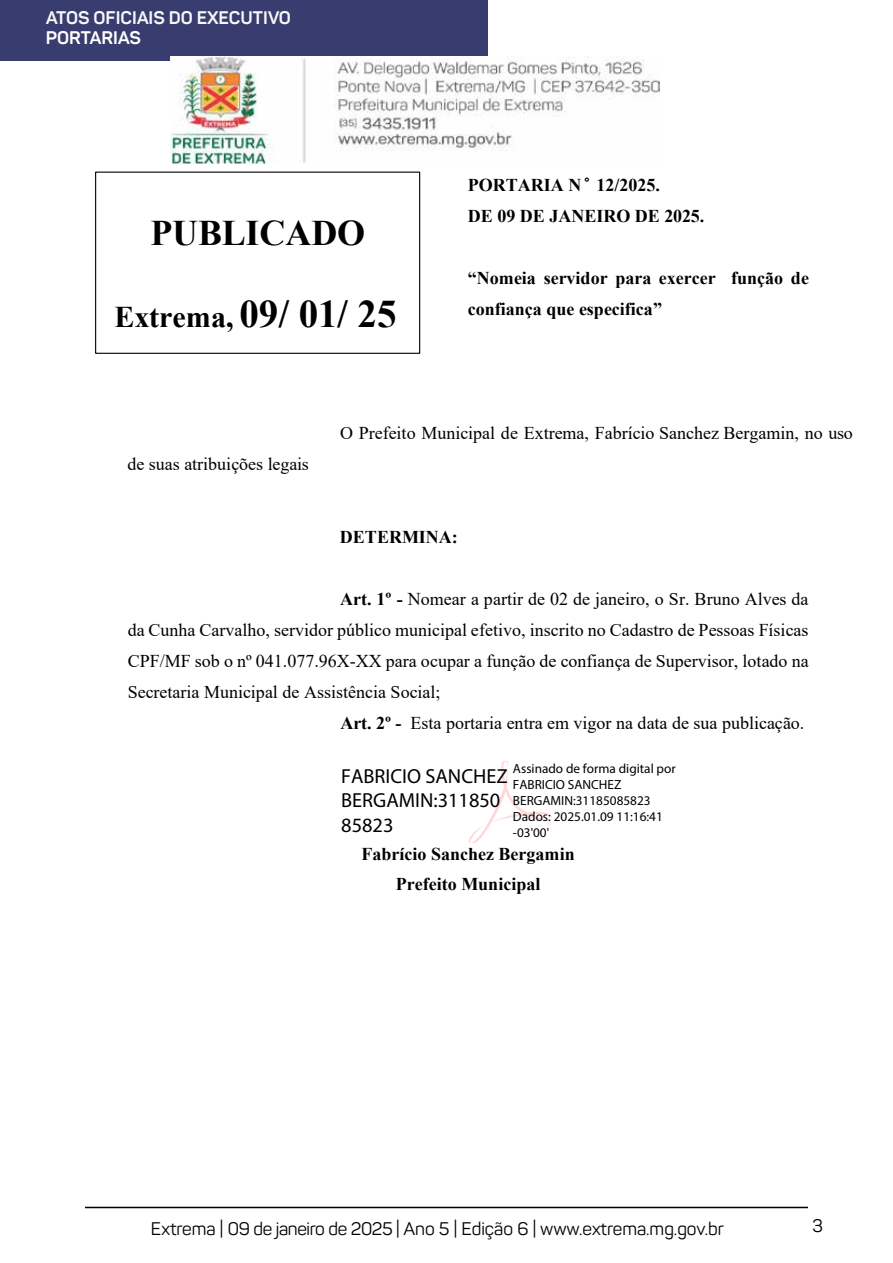
<style>
.page{position:relative;width:893px;height:1263px;background:#fff}
.page>*{position:absolute;margin:0;border:0;box-sizing:border-box;transform-origin:0 0}
.t1{font:700 36px "Times New Roman";letter-spacing:-.005em;color:#000}
.t2{font:700 30px "Times New Roman";color:#000}
.t3{font:20.4px/24.5px "Myriad Pro";color:#000}
.t4{font:18px "Times New Roman";color:#000}
.t5{font:700 18px/31.2px "Times New Roman";color:#000}
.t6{font:18px "Panton";color:#000}
.t7{font:700 18px "Panton";color:#f7f8f8}
.t8{font:700 18px "Panton";color:#fff}
.t9{font:13.2px/15.9px "Myriad Pro";color:#000}
.s1{font-size:39px}
.s2{font-family:"Trebuchet MS"}
.s3{font-weight:700}
</style>
<div class="page">
<hr style="left:85px;top:1207px;width:723px;height:1px;background:#000">
<div style="left:0;top:0;width:488px;height:61px;background:#383c6f"></div>
<img style="left:170px;top:56px;width:490px;height:108px">
<div style="left:95px;top:172px;width:325px;height:182px;border:1px solid #000"></div>
<svg style="left:469px;top:761px;width:82px;height:82px"></svg>
<p class="t7" style="left:46px;top:6px;width:247px">ATOS OFICIAIS DO EXECUTIVO</p>
<p class="t8" style="left:46px;top:26px;width:97px">PORTARIAS</p>
<h1 class="t1" style="left:150px;top:207px;width:216px">PUBLICADO</h1>
<h2 class="t2" style="left:114px;top:295px;width:284px">Extrema, <span class="s1">09/ 01/ 25</span></h2>
<p class="t5" style="left:468px;top:169px;width:238px">PORTARIA N<span class="s2">°</span> 12/2025.<br>DE 09 DE JANEIRO DE 2025.</p>
<p class="t5" style="left:468px;top:262px;width:342px">“Nomeia servidor para exercer função de confiança que especifica”</p>
<p class="t4" style="left:128px;top:452px;width:183px">de suas atribuições legais</p>
<p class="t4" style="left:340px;top:421px;width:514px">O Prefeito Municipal de Extrema, Fabrício Sanchez Bergamin, no uso</p>
<p class="t5" style="left:340px;top:521px;width:119px">DETERMINA:</p>
<p class="t4" style="left:340px;top:586px;width:470px"><span class="s3">Art. 1º -</span> Nomear a partir de 02 de janeiro, o Sr. Bruno Alves da</p>
<p class="t4" style="left:128px;top:617px;width:682px">da Cunha Carvalho, servidor público municipal efetivo, inscrito no Cadastro de Pessoas Físicas</p>
<p class="t4" style="left:128px;top:648px;width:682px">CPF/MF sob o nº 041.077.96X-XX para ocupar a função de confiança de Supervisor, lotado na</p>
<p class="t4" style="left:128px;top:679px;width:314px">Secretaria Municipal de Assistência Social;</p>
<p class="t4" style="left:340px;top:710px;width:466px"><span class="s3">Art. 2º -</span> Esta portaria entra em vigor na data de sua publicação.</p>
<p class="t3" style="left:341px;top:763px;width:168px">FABRICIO SANCHEZ<br>BERGAMIN:311850<br>85823</p>
<p class="t9" style="left:513px;top:761px;width:164px">Assinado de forma digital por<br>FABRICIO SANCHEZ<br>BERGAMIN:31185085823<br>Dados: 2025.01.09 11:16:41 -03'00'</p>
<p class="t5" style="left:362px;top:837px;width:215px;text-align:center">Fabrício Sanchez Bergamin<br>Prefeito Municipal</p>
<p class="t6" style="left:151px;top:1218px;width:574px">Extrema | 09 de janeiro de 2025 | Ano 5 | Edição 6 | www.extrema.mg.gov.br</p>
<p class="t6" style="left:812px;top:1215px;width:12px">3</p>
</div>
